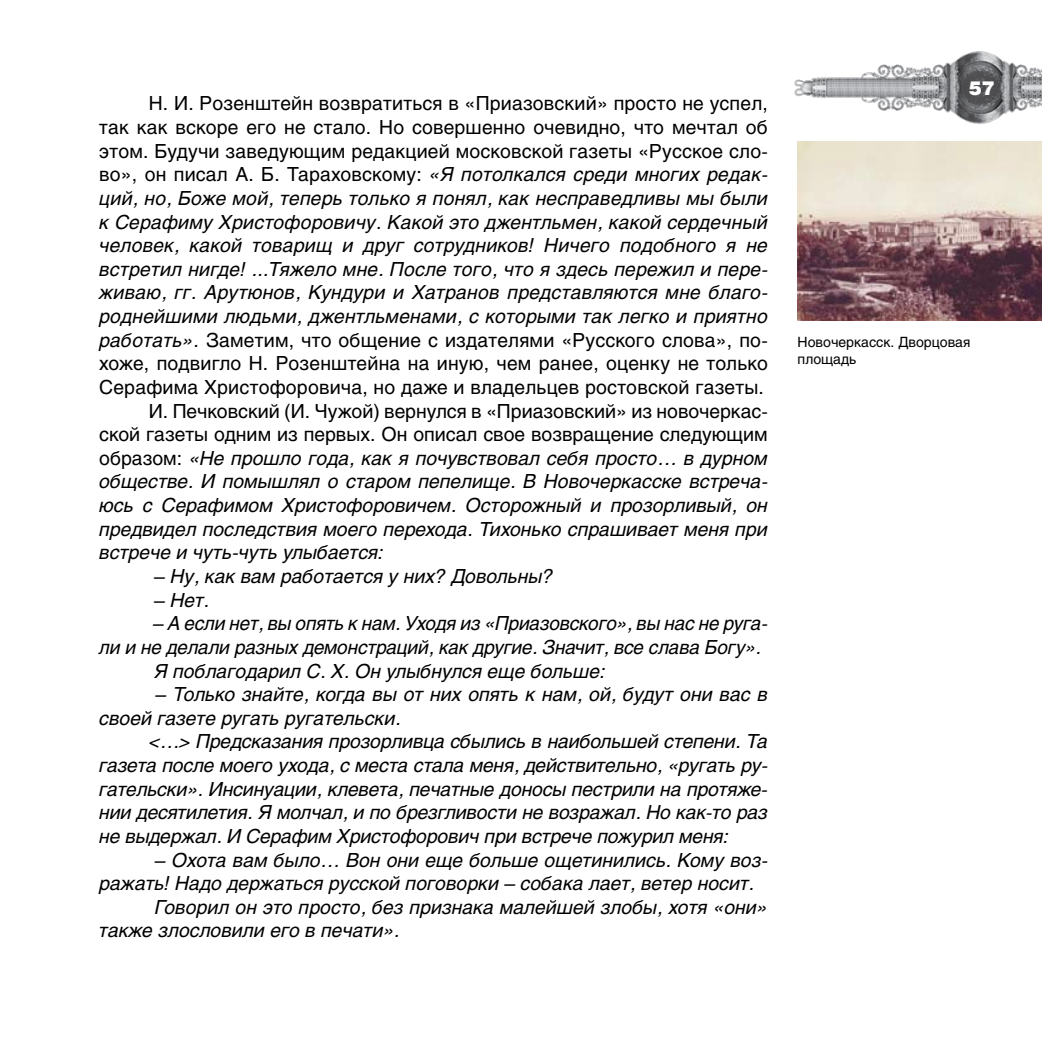
<style>
.page{position:relative;width:1042px;height:1042px;background:#fff}
.page>*{position:absolute;margin:0;border:0;box-sizing:border-box;transform-origin:0 0}
.t1{font:italic 19.25px/23.6px "Helios";color:#000}
.t2{font:19.25px "Helios";letter-spacing:.01em;color:#000}
.t3{font:900 19.25px "Helios";color:#fff}
.t4{font:14px/16.8px "Helios";color:#000}
.s1{font-style:normal}
.s2{font-style:italic}
</style>
<div class="page">
<img style="left:794px;top:51px;width:248px;height:91px">
<img style="left:797px;top:142px;width:245px;height:179px">
<p class="t2" style="left:149px;top:92px;width:620px">Н. И. Розенштейн возвратиться в «Приазовский» просто не успел,</p>
<p class="t2" style="left:99px;top:116px;width:670px">так как вскоре его не стало. Но совершенно очевидно, что мечтал об</p>
<p class="t2" style="left:99px;top:139px;width:670px">этом. Будучи заведующим редакцией московской газеты «Русское сло-</p>
<p class="t1" style="left:99px;top:162px;width:670px"><span class="s1">во», он писал А. Б. Тараховскому:</span> «Я потолкался среди многих редак-</p>
<p class="t1" style="left:99px;top:186px;width:670px">ций, но, Боже мой, теперь только я понял, как несправедливы мы были</p>
<p class="t1" style="left:99px;top:210px;width:670px">к Серафиму Христофоровичу. Какой это джентльмен, какой сердечный</p>
<p class="t1" style="left:99px;top:233px;width:670px">человек, какой товарищ и друг сотрудников! Ничего подобного я не</p>
<p class="t1" style="left:99px;top:257px;width:670px">встретил нигде! ...Тяжело мне. После того, что я здесь пережил и пере-</p>
<p class="t1" style="left:99px;top:281px;width:670px">живаю, гг. Арутюнов, Кундури и Хатранов представляются мне благо-</p>
<p class="t1" style="left:99px;top:304px;width:670px">роднейшими людьми, джентльменами, с которыми так легко и приятно</p>
<p class="t2" style="left:99px;top:328px;width:670px"><span class="s2">работать».</span> Заметим, что общение с издателями «Русского слова», по-</p>
<p class="t2" style="left:99px;top:352px;width:670px">хоже, подвигло Н. Розенштейна на иную, чем ранее, оценку не только</p>
<p class="t2" style="left:99px;top:376px;width:666px">Серафима Христофоровича, но даже и владельцев ростовской газеты.</p>
<p class="t2" style="left:149px;top:399px;width:620px">И. Печковский (И. Чужой) вернулся в «Приазовский» из новочеркас-</p>
<p class="t2" style="left:99px;top:423px;width:670px">ской газеты одним из первых. Он описал свое возвращение следующим</p>
<p class="t1" style="left:99px;top:446px;width:670px"><span class="s1">образом:</span> «Не прошло года, как я почувствовал себя просто… в дурном</p>
<p class="t1" style="left:99px;top:470px;width:670px">обществе. И помышлял о старом пепелище. В Новочеркасске встреча-</p>
<p class="t1" style="left:99px;top:493px;width:670px">юсь с Серафимом Христофоровичем. Осторожный и прозорливый, он</p>
<p class="t1" style="left:99px;top:517px;width:670px">предвидел последствия моего перехода. Тихонько спрашивает меня при</p>
<p class="t1" style="left:99px;top:540px;width:286px">встрече и чуть-чуть улыбается:</p>
<p class="t1" style="left:154px;top:564px;width:401px">– Ну, как вам работается у них? Довольны?</p>
<p class="t1" style="left:154px;top:588px;width:56px">– Нет.</p>
<p class="t1" style="left:153px;top:611px;width:616px">– А если нет, вы опять к нам. Уходя из «Приазовского», вы нас не руга-</p>
<p class="t1" style="left:99px;top:635px;width:663px">ли и не делали разных демонстраций, как другие. Значит, все слава Богу».</p>
<p class="t1" style="left:154px;top:659px;width:453px">Я поблагодарил С. Х. Он улыбнулся еще больше:</p>
<p class="t1" style="left:99px;top:682px;width:670px;text-indent:56px">– Только знайте, когда вы от них опять к нам, ой, будут они вас в своей газете ругать ругательски.</p>
<p class="t1" style="left:99px;top:729px;width:670px;text-align:justify;text-indent:50px">&lt;…&gt; Предсказания прозорливца сбылись в наибольшей степени. Та газета после моего ухода, с места стала меня, действительно, «ругать ру&shy;гательски». Инсинуации, клевета, печатные доносы пестрили на протяже&shy;нии десятилетия. Я молчал, и по брезгливости не возражал. Но как-то раз не выдержал. И Серафим Христофорович при встрече пожурил меня:</p>
<p class="t1" style="left:155px;top:848px;width:614px">– Охота вам было… Вон они еще больше ощетинились. Кому воз-</p>
<p class="t1" style="left:99px;top:871px;width:656px">ражать! Надо держаться русской поговорки – собака лает, ветер носит.</p>
<p class="t1" style="left:155px;top:895px;width:614px">Говорил он это просто, без признака малейшей злобы, хотя «они»</p>
<p class="t1" style="left:99px;top:918px;width:302px">также злословили его в печати».</p>
<p class="t3" style="left:969px;top:77px;width:27px">57</p>
<p class="t4" style="left:797px;top:333px;width:174px">Новочеркасск. Дворцовая площадь</p>
</div>
